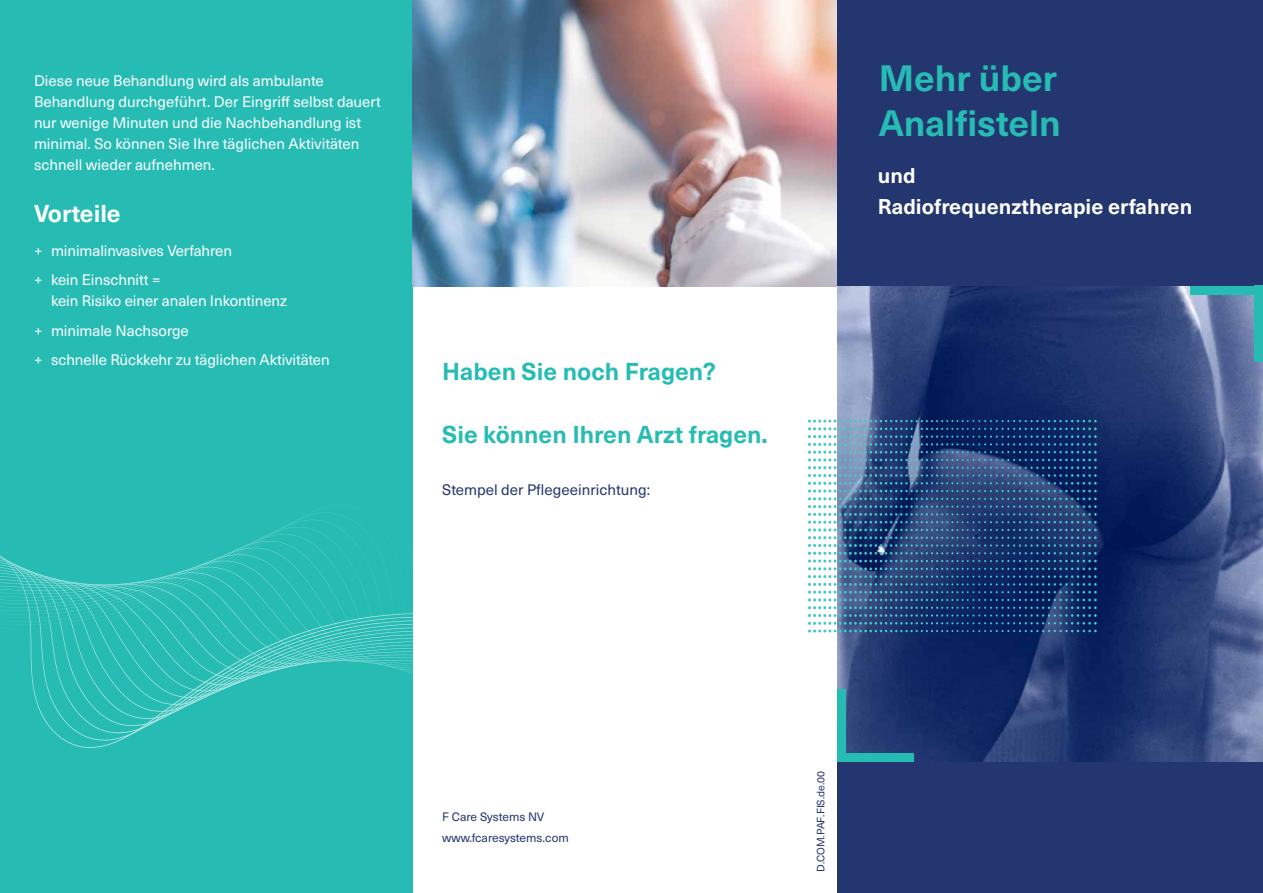
<style>
.page{position:relative;width:1263px;height:893px;background:#fff}
.page>*{position:absolute;margin:0;border:0;box-sizing:border-box;transform-origin:0 0}
.t1{font:700 36px/45px "Neue Haas Unica W1 G";color:#26bcb4}
.t2{font:700 24px "Neue Haas Unica W1 G";color:#26bcb4}
.t3{font:700 24px "Neue Haas Unica W1 G";color:#fff}
.t4{font:700 21px/31.5px "Neue Haas Unica W1 G";color:#fff}
.t5{font:15px/21px "Neue Haas Unica W1 G";color:#fff}
.t6{font:15px "Neue Haas Unica W1 G";color:#24366f}
.t7{font:12px/21px "Neue Haas Unica W1 G";color:#24366f}
.t8{font:10.5px "Neue Haas Unica W1 G";color:#24366f}
</style>
<div class="page">
<div style="left:0;top:0;width:412px;height:893px;background:#26bcb4"></div>
<img style="left:412px;top:0;width:426px;height:286px">
<svg style="left:0;top:498px;width:413px;height:209px"></svg>
<img style="left:838px;top:286px;width:425px;height:476px">
<svg style="left:808px;top:631px;width:289px;height:1px"></svg>
<svg style="left:808px;top:421px;width:289px;height:202px;background:#385886"></svg>
<div style="left:838px;top:0;width:425px;height:286px;background:#24366f"></div>
<div style="left:838px;top:762px;width:425px;height:131px;background:#24366f"></div>
<div style="left:1254px;top:286px;width:9px;height:76px;background:#26bcb4"></div>
<div style="left:1190px;top:286px;width:73px;height:8px;background:#26bcb4"></div>
<div style="left:838px;top:753px;width:76px;height:9px;background:#26bcb4"></div>
<div style="left:838px;top:689px;width:8px;height:73px;background:#26bcb4"></div>
<p class="t5" style="left:34px;top:69px;width:348px">Diese neue Behandlung wird als ambulante Behandlung durchgeführt. Der Eingriff selbst dauert nur wenige Minuten und die Nachbehandlung ist minimal. So können Sie Ihre täglichen Aktivitäten schnell wieder aufnehmen.</p>
<h2 class="t3" style="left:34px;top:195px;width:88px">Vorteile</h2>
<p class="t5" style="left:34px;top:235px;width:199px;line-height:29.5px">+ minimalinvasives Verfahren + kein Einschnitt =</p>
<p class="t5" style="left:34px;top:285px;width:297px;line-height:29.5px;text-indent:17px">kein Risiko einer analen Inkontinenz<br>+ minimale Nachsorge<br>+ schnelle Rückkehr zu täglichen Aktivitäten</p>
<h2 class="t2" style="left:442px;top:353px;width:275px">Haben Sie noch Fragen?</h2>
<h2 class="t2" style="left:442px;top:416px;width:327px">Sie können Ihren Arzt fragen.</h2>
<p class="t6" style="left:442px;top:479px;width:209px">Stempel der Pflegeeinrichtung:</p>
<h1 class="t1" style="left:879px;top:54px;width:183px">Mehr über<br>Analfisteln</h1>
<h3 class="t4" style="left:878px;top:158px;width:316px">und<br>Radiofrequenztherapie erfahren</h3>
<p class="t7" style="left:442px;top:805px;width:128px">F Care Systems NV www.fcaresystems.com</p>
<p class="t8" style="left:813px;top:872px;width:102px;rotate:-90deg">D.COM.PAF.FIS.de.00</p>
</div>
